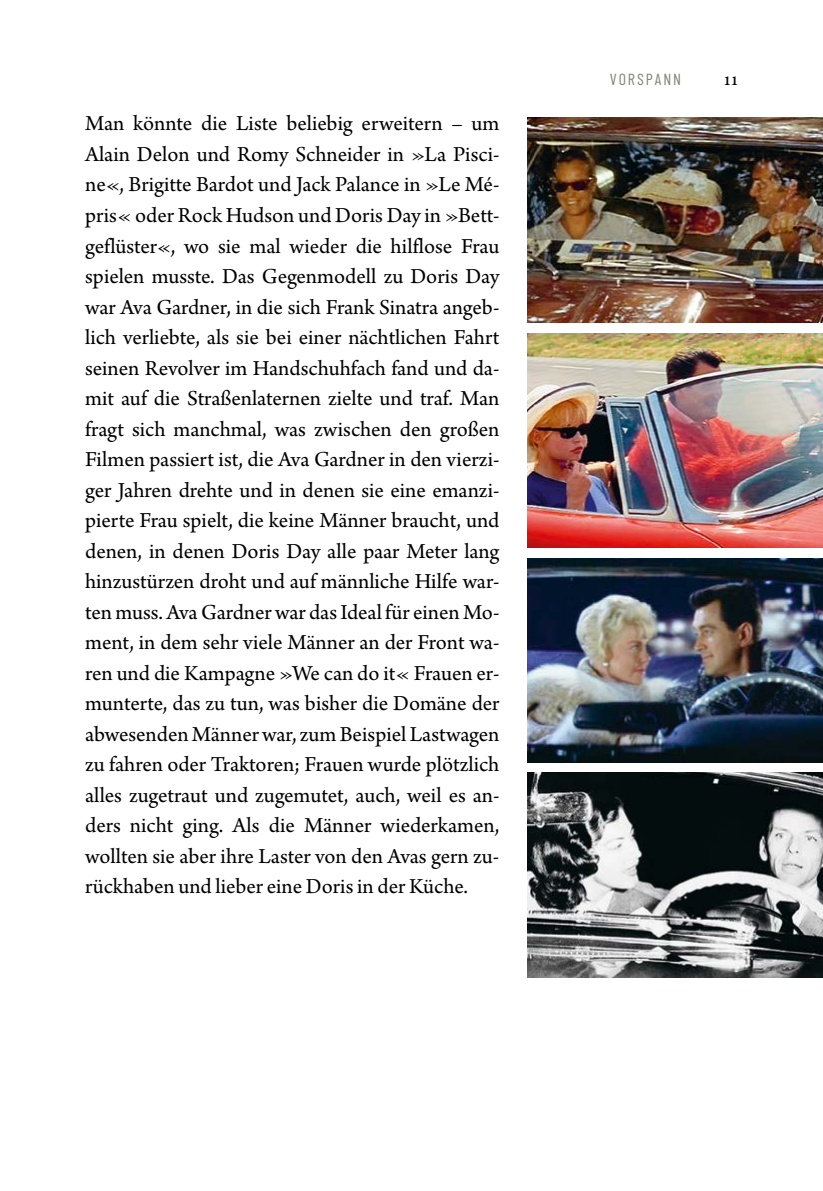
<style>
.page{position:relative;width:823px;height:1191px;background:#fff}
.page>*{position:absolute;margin:0;border:0;box-sizing:border-box;transform-origin:0 0}
.t1{font:22.4px/30.6px "Arno Pro";color:#000;text-align:justify}
.t2{font:21px "Arno Pro";color:#000}
.t3{font:16px "Barlow Condensed";letter-spacing:.12em;color:#838274}
</style>
<div class="page">
<img style="left:527px;top:117px;width:295px;height:206px">
<img style="left:527px;top:333px;width:295px;height:215px">
<img style="left:527px;top:773px;width:295px;height:204px">
<img style="left:527px;top:558px;width:295px;height:204px">
<p class="t1" style="left:85px;top:110px;width:415px">Man könnte die Liste beliebig erweitern – um Alain Delon und Romy Schneider in »La Pisci&shy;ne«, Brigitte Bardot und Jack Palance in »Le Mé&shy;pris« oder Rock Hudson und Doris Day in »Bett&shy;geflüster«, wo sie mal wieder die hilflose Frau spielen musste. Das Gegenmodell zu Doris Day war Ava Gardner, in die sich Frank Sinatra angeb&shy;lich verliebte, als sie bei einer nächtlichen Fahrt seinen Revolver im Handschuhfach fand und da&shy;mit auf die Straßenlaternen zielte und traf. Man fragt sich manchmal, was zwischen den großen Filmen passiert ist, die Ava Gardner in den vierzi&shy;ger Jahren drehte und in denen sie eine emanzi&shy;pierte Frau spielt, die keine Männer braucht, und denen, in denen Doris Day alle paar Meter lang hinzustürzen droht und auf männliche Hilfe war&shy;ten muss. Ava Gardner war das Ideal für einen Mo&shy;ment, in dem sehr viele Männer an der Front wa&shy;ren und die Kampagne »We can do it« Frauen er&shy;munterte, das zu tun, was bisher die Domäne der abwesenden Männer war, zum Beispiel Lastwagen zu fahren oder Traktoren; Frauen wurde plötzlich alles zugetraut und zugemutet, auch, weil es an&shy;ders nicht ging. Als die Männer wiederkamen, wollten sie aber ihre Laster von den Avas gern zu&shy;rückhaben und lieber eine Doris in der Küche.</p>
<p class="t3" style="left:609px;top:69px;width:73px">VORSPANN</p>
<p class="t2" style="left:723px;top:67px;width:15px">11</p>
</div>
